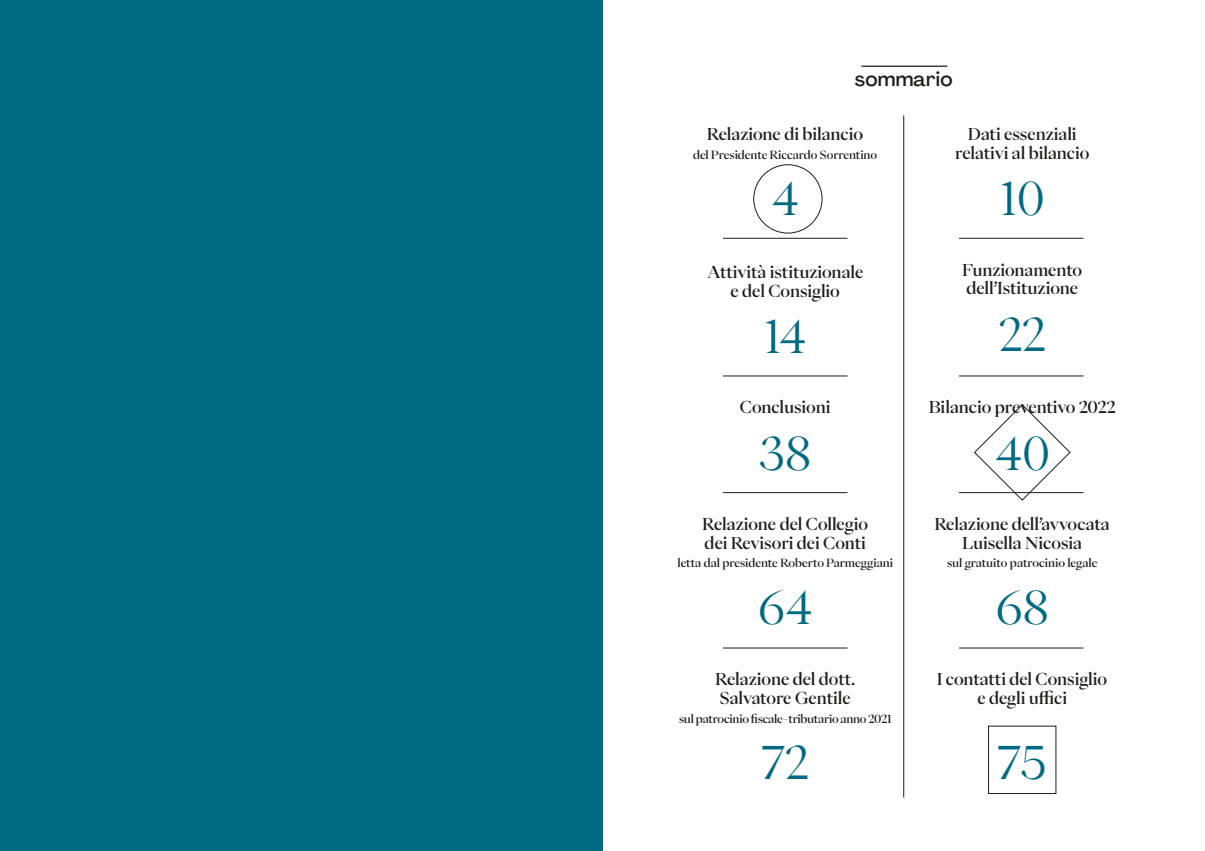
<style>
.page{position:relative;width:1205px;height:851px;background:#fff}
.page>*{position:absolute;margin:0;border:0;box-sizing:border-box;transform-origin:0 0}
.t1{font:45px "PP Eiko";color:#006a82}
.t2{font:20px "PP Agrandir Variable";letter-spacing:.01em;color:#1d1d1b}
.t3{font:500 16.25px/18.8px "PP Eiko";color:#1d1d1b;text-align:center}
.t4{font:500 11.25px "PP Eiko";letter-spacing:-.005em;color:#1d1d1b}
</style>
<div class="page">
<div style="left:0;top:0;width:602px;height:850px;background:#006a82"></div>
<hr style="left:861px;top:66px;width:86px;height:1px;background:#1d1d1b">
<hr style="left:723px;top:238px;width:124px;height:1px;background:#1d1d1b">
<hr style="left:723px;top:375px;width:124px;height:1px;background:#1d1d1b">
<hr style="left:723px;top:492px;width:124px;height:1px;background:#1d1d1b">
<hr style="left:723px;top:647px;width:124px;height:1px;background:#1d1d1b">
<hr style="left:959px;top:238px;width:124px;height:1px;background:#1d1d1b">
<hr style="left:959px;top:375px;width:124px;height:1px;background:#1d1d1b">
<hr style="left:959px;top:492px;width:124px;height:1px;background:#1d1d1b">
<hr style="left:959px;top:647px;width:124px;height:1px;background:#1d1d1b">
<hr style="left:903px;top:115px;width:1px;height:682px;background:#1d1d1b">
<div style="left:753px;top:164px;width:69px;height:69px;border:1px solid #1d1d1b;border-radius:50%"></div>
<svg style="left:974px;top:404px;width:96px;height:96px"></svg>
<p class="t2" style="left:855px;top:66px;width:99px">sommario</p>
<p class="t3" style="left:707px;top:125px;width:157px">Relazione di bilancio</p>
<p class="t4" style="left:693px;top:147px;width:186px">del Presidente Riccardo Sorrentino</p>
<h1 class="t1" style="left:771px;top:168px;width:29px">4</h1>
<p class="t3" style="left:707px;top:263px;width:158px">Attività istituzionale e del Consiglio</p>
<h1 class="t1" style="left:764px;top:306px;width:44px">14</h1>
<p class="t3" style="left:740px;top:398px;width:92px">Conclusioni</p>
<h1 class="t1" style="left:759px;top:422px;width:54px">38</h1>
<p class="t3" style="left:702px;top:515px;width:167px;text-align:left">Relazione del Collegio dei Revisori dei Conti</p>
<p class="t4" style="left:677px;top:555px;width:217px">letta dal presidente Roberto Parmeggiani</p>
<h1 class="t1" style="left:758px;top:576px;width:57px">64</h1>
<p class="t3" style="left:715px;top:670px;width:141px;text-align:left">Relazione del dott.<br>Salvatore Gentile</p>
<p class="t4" style="left:679px;top:710px;width:214px">sul patrocinio fiscale–tributario anno 2021</p>
<h1 class="t1" style="left:762px;top:732px;width:48px">72</h1>
<p class="t3" style="left:955px;top:125px;width:136px">Dati essenziali relativi al bilancio</p>
<h1 class="t1" style="left:1000px;top:168px;width:46px">10</h1>
<p class="t3" style="left:962px;top:260px;width:121px;text-align:left">Funzionamento dell’Istituzione</p>
<h1 class="t1" style="left:999px;top:303px;width:48px">22</h1>
<p class="t3" style="left:929px;top:398px;width:188px">Bilancio preventivo 2022</p>
<h1 class="t1" style="left:994px;top:422px;width:57px">40</h1>
<p class="t3" style="left:935px;top:515px;width:177px">Relazione dell’avvocata<br>Luisella Nicosia</p>
<p class="t4" style="left:947px;top:555px;width:152px">sul gratuito patrocinio legale</p>
<h1 class="t1" style="left:995px;top:576px;width:55px">68</h1>
<p class="t3" style="left:937px;top:670px;width:171px">I contatti del Consiglio e degli uffici</p>
<h1 class="t1" style="left:998px;top:732px;width:50px">75</h1>
</div>
